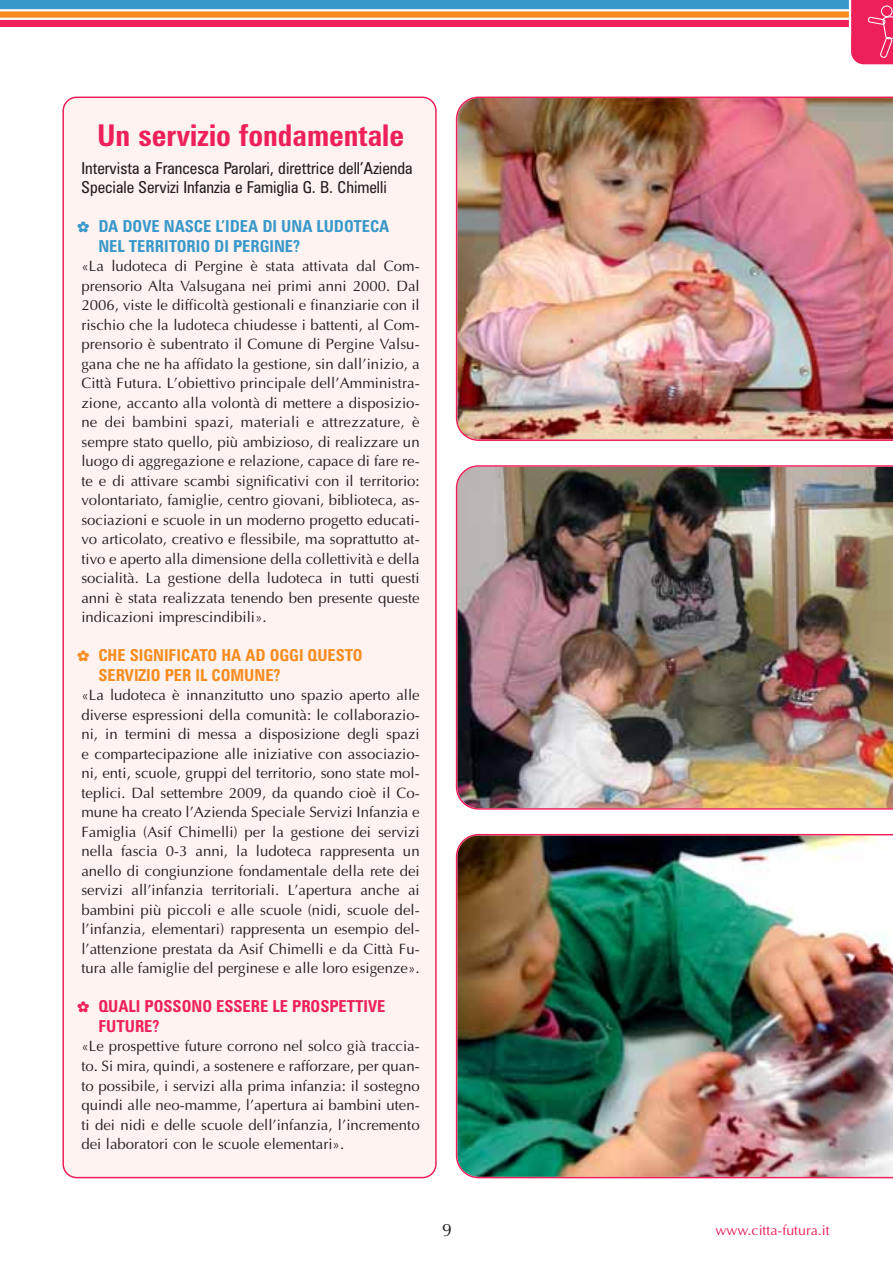
<style>
.page{position:relative;width:893px;height:1262px;background:#fff}
.page>*{position:absolute;margin:0;border:0;box-sizing:border-box;transform-origin:0 0}
.t1{font:700 condensed 30px "Zurich BT";color:#ee2059}
.t2{font:18px "Optima";color:#231f20}
.t3{font:condensed 16.5px/19.5px "Zurich BT";color:#231f20}
.t4{font:700 condensed 16.5px/19.5px "Zurich BT";color:#3898ca}
.t5{font:700 condensed 16.5px/19.5px "Zurich BT";color:#f68b1e}
.t6{font:700 condensed 16.5px/19.5px "Zurich BT";color:#ee2059}
.t7{font:15px/19.5px "Optima";color:#231f20;text-align:justify}
.t8{font:14.25px "Optima";color:#ee2059}
</style>
<div class="page">
<div style="left:62px;top:97px;width:375px;height:1081px;background:#fef3f0"></div>
<div style="left:0;top:0;width:893px;height:27px;background:#3898ca"></div>
<svg style="left:0;top:11px;width:849px;height:7px;background:#f69736"></svg>
<div style="left:0;top:19px;width:893px;height:8px;background:#ee2059"></div>
<hr style="left:0;top:18px;width:893px;height:2px;background:#fff">
<hr style="left:0;top:9px;width:893px;height:2px;background:#fff">
<hr style="left:849px;top:0;width:2px;height:37px;background:#fff">
<svg style="left:851px;top:0;width:42px;height:64px;background:#ef3065"></svg>
<img style="left:456px;top:97px;width:437px;height:344px">
<img style="left:456px;top:465px;width:437px;height:345px">
<img style="left:456px;top:834px;width:437px;height:344px">
<h1 class="t1" style="left:97px;top:124px;width:308px">Un servizio fondamentale</h1>
<p class="t3" style="left:81px;top:160px;width:333px">Intervista a Francesca Parolari, direttrice dell’Azienda<br>Speciale Servizi Infanzia e Famiglia G. B. Chimelli</p>
<p class="t4" style="left:98px;top:219px;width:293px;text-indent:-21px">✿ DA DOVE NASCE L’IDEA DI UNA LUDOTECA<br>NEL TERRITORIO DI PERGINE?</p>
<p class="t7" style="left:81px;top:258px;width:340px">«La ludoteca di Pergine è stata attivata dal Com&shy;prensorio Alta Valsugana nei primi anni 2000. Dal 2006, viste le difficoltà gestionali e finanziarie con il rischio che la ludoteca chiudesse i battenti, al Com&shy;prensorio è subentrato il Comune di Pergine Valsu&shy;gana che ne ha affidato la gestione, sin dall’inizio, a Città Futura. L’obiettivo principale dell’Amministra&shy;zione, accanto alla volontà di mettere a disposizio&shy;ne dei bambini spazi, materiali e attrezzature, è sempre stato quello, più ambizioso, di realizzare un luogo di aggregazione e relazione, capace di fare re&shy;te e di attivare scambi significativi con il territorio: volontariato, famiglie, centro giovani, biblioteca, as&shy;sociazioni e scuole in un moderno progetto educati&shy;vo articolato, creativo e flessibile, ma soprattutto at&shy;tivo e aperto alla dimensione della collettività e della socialità. La gestione della ludoteca in tutti questi anni è stata realizzata tenendo ben presente queste indicazioni imprescindibili».</p>
<p class="t5" style="left:98px;top:648px;width:266px;text-indent:-21px">✿ CHE SIGNIFICATO HA AD OGGI QUESTO<br>SERVIZIO PER IL COMUNE?</p>
<p class="t7" style="left:81px;top:687px;width:340px">«La ludoteca è innanzitutto uno spazio aperto alle diverse espressioni della comunità: le collaborazio&shy;ni, in termini di messa a disposizione degli spazi e compartecipazione alle iniziative con associazio&shy;ni, enti, scuole, gruppi del territorio, sono state mol&shy;teplici. Dal settembre 2009, da quando cioè il Co&shy;mune ha creato l’Azienda Speciale Servizi Infanzia e Famiglia (Asif Chimelli) per la gestione dei servizi nella fascia 0-3 anni, la ludoteca rappresenta un anello di congiunzione fondamentale della rete dei servizi all’infanzia territoriali. L’apertura anche ai bambini più piccoli e alle scuole (nidi, scuole del&shy;l’infanzia, elementari) rappresenta un esempio del&shy;l’attenzione prestata da Asif Chimelli e da Città Fu&shy;tura alle famiglie del perginese e alle loro esigenze».</p>
<p class="t6" style="left:98px;top:999px;width:289px;text-indent:-21px">✿ QUALI POSSONO ESSERE LE PROSPETTIVE<br>FUTURE?</p>
<p class="t7" style="left:81px;top:1038px;width:340px">«Le prospettive future corrono nel solco già traccia&shy;to. Si mira, quindi, a sostenere e rafforzare, per quan&shy;to possibile, i servizi alla prima infanzia: il sostegno quindi alle neo-mamme, l’apertura ai bambini uten&shy;ti dei nidi e delle scuole dell’infanzia, l’incremento dei laboratori con le scuole elementari».</p>
<p class="t2" style="left:442px;top:1223px;width:12px">9</p>
<p class="t8" style="left:715px;top:1224px;width:116px">www.citta-futura.it</p>
</div>
